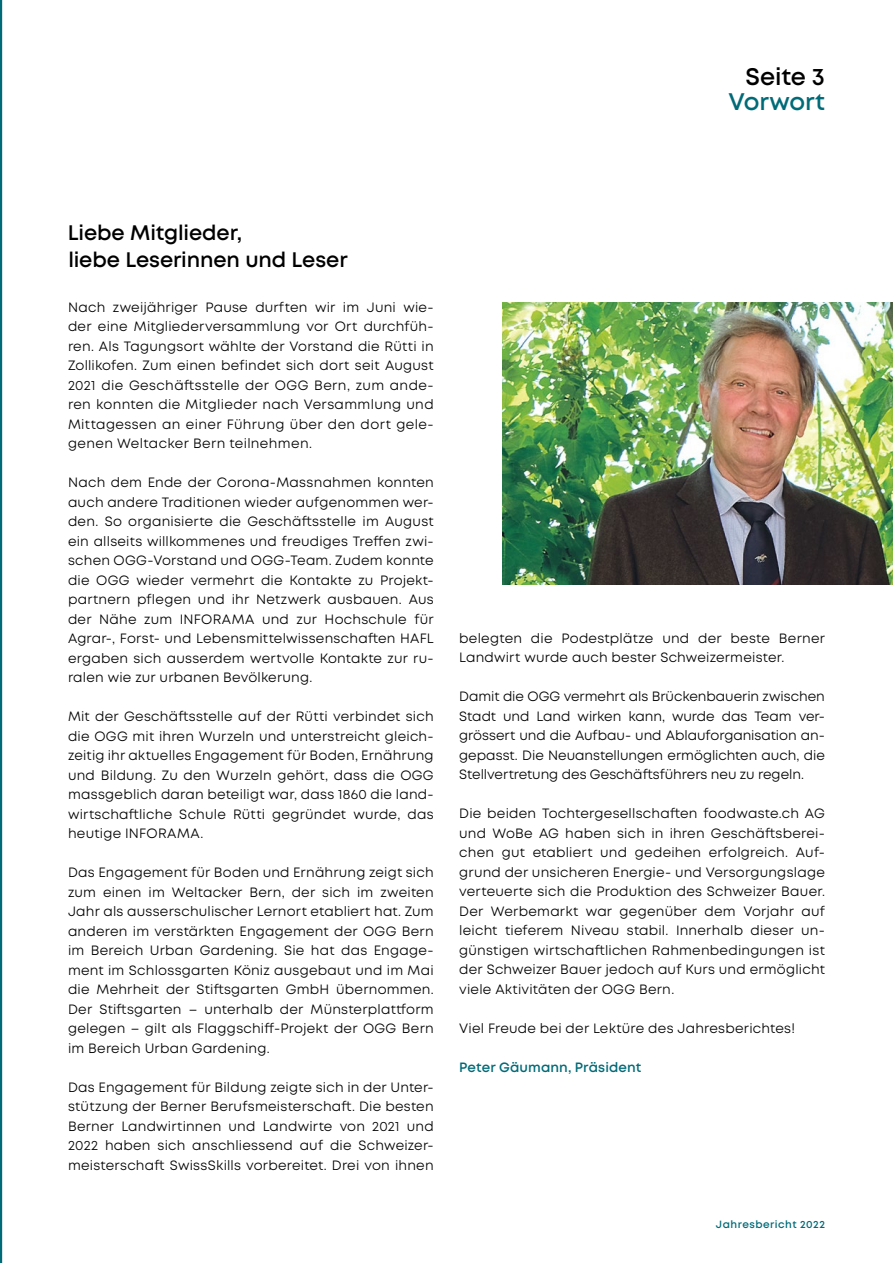
<style>
.page{position:relative;width:893px;height:1263px;background:#fff}
.page>*{position:absolute;margin:0;border:0;box-sizing:border-box;transform-origin:0 0}
.t1{font:600 24px "Mont";letter-spacing:-.005em;color:#006b78}
.t2{font:600 24px "Mont";letter-spacing:-.01em;color:#000}
.t3{font:600 21px/27px "Mont";letter-spacing:-.005em;color:#000}
.t4{font:13.5px/19.5px "Mont";letter-spacing:.015em;color:#000;text-align:justify}
.t5{font:600 13.5px "Mont";letter-spacing:.005em;color:#006b78}
.t6{font:600 10.5px "Mont";letter-spacing:.045em;color:#006b78}
</style>
<div class="page">
<hr style="left:0;top:0;width:2px;height:1263px;background:#006b78">
<img style="left:503px;top:303px;width:390px;height:282px">
<h1 class="t2" style="left:745px;top:61px;width:81px">Seite 3</h1>
<h1 class="t1" style="left:728px;top:86px;width:98px">Vorwort</h1>
<h2 class="t3" style="left:68px;top:220px;width:281px">Liebe Mitglieder,<br>liebe Leserinnen und Leser</h2>
<p class="t4" style="left:68px;top:297px;width:367px">Nach zweijähriger Pause durften wir im Juni wie&shy;der eine Mitgliederversammlung vor Ort durchfüh&shy;ren. Als Tagungsort wählte der Vorstand die Rütti in Zollikofen. Zum einen befindet sich dort seit August 2021 die Geschäftsstelle der OGG Bern, zum ande&shy;ren konnten die Mitglieder nach Versammlung und Mittagessen an einer Führung über den dort gele&shy;genen Weltacker Bern teilnehmen.</p>
<p class="t4" style="left:68px;top:473px;width:367px">Nach dem Ende der Corona-Massnahmen konnten auch andere Traditionen wieder aufgenommen wer&shy;den. So organisierte die Geschäftsstelle im August ein allseits willkommenes und freudiges Treffen zwi&shy;schen OGG-Vorstand und OGG-Team. Zudem konnte die OGG wieder vermehrt die Kontakte zu Projekt&shy;partnern pflegen und ihr Netzwerk ausbauen. Aus der Nähe zum INFORAMA und zur Hochschule für Agrar-, Forst- und Lebensmittelwissenschaften HAFL ergaben sich ausserdem wertvolle Kontakte zur ru&shy;ralen wie zur urbanen Bevölkerung.</p>
<p class="t4" style="left:68px;top:707px;width:367px">Mit der Geschäftsstelle auf der Rütti verbindet sich die OGG mit ihren Wurzeln und unterstreicht gleich&shy;zeitig ihr aktuelles Engagement für Boden, Ernährung und Bildung. Zu den Wurzeln gehört, dass die OGG massgeblich daran beteiligt war, dass 1860 die land&shy;wirtschaftliche Schule Rütti gegründet wurde, das heutige INFORAMA.</p>
<p class="t4" style="left:68px;top:863px;width:367px">Das Engagement für Boden und Ernährung zeigt sich zum einen im Weltacker Bern, der sich im zweiten Jahr als ausserschulischer Lernort etabliert hat. Zum anderen im verstärkten Engagement der OGG Bern im Bereich Urban Gardening. Sie hat das Engage&shy;ment im Schlossgarten Köniz ausgebaut und im Mai die Mehrheit der Stiftsgarten GmbH übernommen.<br>Der Stiftsgarten – unterhalb der Münsterplattform gelegen – gilt als Flaggschiff-Projekt der OGG Bern im Bereich Urban Gardening.</p>
<p class="t4" style="left:68px;top:1077px;width:367px">Das Engagement für Bildung zeigte sich in der Unter&shy;stützung der Berner Berufsmeisterschaft. Die besten Berner Landwirtinnen und Landwirte von 2021 und 2022 haben sich anschliessend auf die Schweizer&shy;meisterschaft SwissSkills vorbereitet. Drei von ihnen</p>
<p class="t4" style="left:459px;top:628px;width:367px">belegten die Podestplätze und der beste Berner<br>Landwirt wurde auch bester Schweizermeister.</p>
<p class="t4" style="left:459px;top:687px;width:367px">Damit die OGG vermehrt als Brückenbauerin zwischen Stadt und Land wirken kann, wurde das Team ver&shy;grössert und die Aufbau- und Ablauforganisation an&shy;gepasst. Die Neuanstellungen ermöglichten auch, die Stellvertretung des Geschäftsführers neu zu regeln.</p>
<p class="t4" style="left:459px;top:804px;width:367px">Die beiden Tochtergesellschaften foodwaste.ch AG und WoBe AG haben sich in ihren Geschäftsberei&shy;chen gut etabliert und gedeihen erfolgreich. Auf&shy;grund der unsicheren Energie- und Versorgungslage verteuerte sich die Produktion des Schweizer Bauer.<br>Der Werbemarkt war gegenüber dem Vorjahr auf leicht tieferem Niveau stabil. Innerhalb dieser un&shy;günstigen wirtschaftlichen Rahmenbedingungen ist der Schweizer Bauer jedoch auf Kurs und ermöglicht viele Aktivitäten der OGG Bern.</p>
<p class="t4" style="left:459px;top:1018px;width:337px">Viel Freude bei der Lektüre des Jahresberichtes!</p>
<p class="t5" style="left:459px;top:1058px;width:184px">Peter Gäumann, Präsident</p>
<p class="t6" style="left:716px;top:1218px;width:111px">Jahresbericht 2022</p>
</div>
